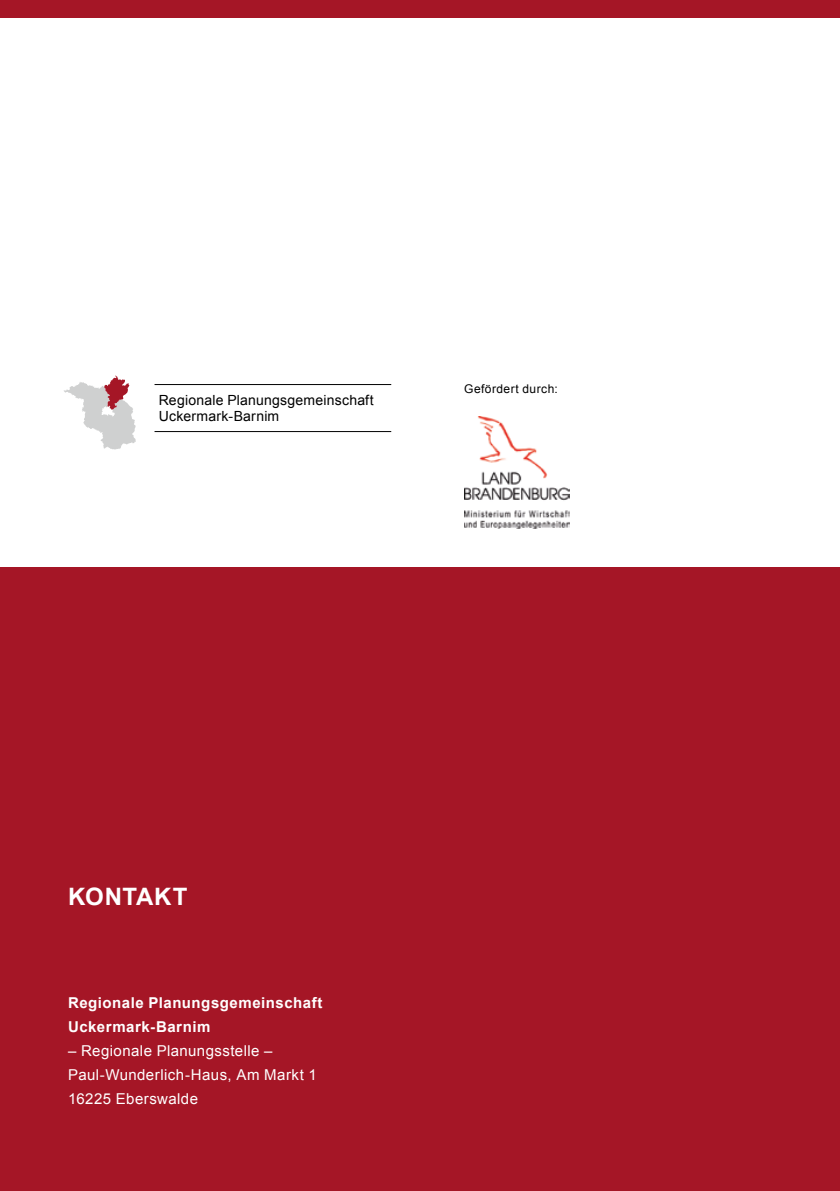
<style>
.page{position:relative;width:840px;height:1191px;background:#fff}
.page>*{position:absolute;margin:0;border:0;box-sizing:border-box;transform-origin:0 0}
.t1{font:700 24px "Arial";letter-spacing:.035em;color:#fff}
.t2{font:15px/24px "Arial";letter-spacing:.03em;color:#fff}
.t3{font:700 15px/24px "Arial";letter-spacing:.035em;color:#fff}
.t4{font:14px/16.8px "Arial";letter-spacing:.015em;color:#000}
.t5{font:12px "Arial";letter-spacing:.035em;color:#000}
</style>
<div class="page">
<div style="left:0;top:567px;width:839px;height:624px;background:#a51626"></div>
<img style="left:464px;top:417px;width:105px;height:111px">
<svg style="left:64px;top:375px;width:72px;height:74px"></svg>
<hr style="left:154px;top:431px;width:237px;height:1px;background:#000">
<hr style="left:154px;top:384px;width:237px;height:1px;background:#000">
<div style="left:0;top:0;width:839px;height:17px;background:#a51626"></div>
<p class="t4" style="left:159px;top:391px;width:216px">Regionale Planungsgemeinschaft<br>Uckermark-Barnim</p>
<p class="t5" style="left:464px;top:380px;width:95px">Gefördert durch:</p>
<h1 class="t1" style="left:68px;top:880px;width:121px">Kontakt</h1>
<p class="t3" style="left:68px;top:991px;width:256px">Regionale Planungsgemeinschaft<br>Uckermark-Barnim</p>
<p class="t2" style="left:68px;top:1039px;width:250px">– Regionale Planungsstelle –<br>Paul-Wunderlich-Haus, Am Markt 1<br>16225 Eberswalde</p>
</div>
